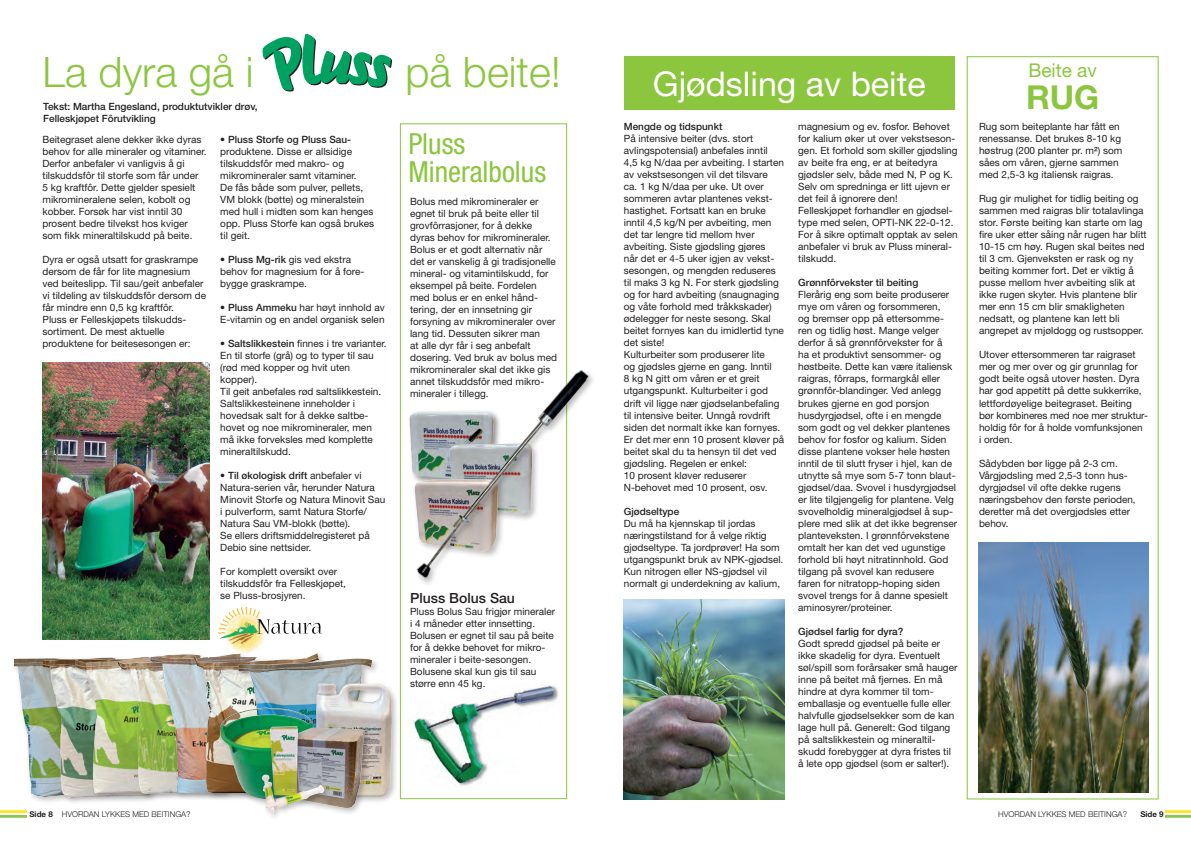
<style>
.page{position:relative;width:1191px;height:842px;background:#fff}
.page>*{position:absolute;margin:0;border:0;box-sizing:border-box;transform-origin:0 0}
.t1{font:300 42px "Helvetica Neue LT Pro";color:#8bc63e}
.t2{font:34px "Helvetica Neue LT Pro";color:#fff}
.t3{font:700 33px "Helvetica Neue LT Pro";color:#8bc63e}
.t4{font:condensed 29.1px/27.6px "Helvetica Neue LT Pro";color:#8bc63e}
.t5{font:19px "Helvetica Neue LT Pro";color:#8bc63e}
.t6{font:500 14px "Helvetica Neue LT Pro";color:#231f20}
.t7{font:10px/12px "Helvetica Neue LT Pro";color:#231f20}
.t8{font:500 10px/12px "Helvetica Neue LT Pro";color:#231f20}
.t9{font:300 8px "Helvetica Neue LT Pro";color:#231f20}
.t10{font:700 8px "Helvetica Neue LT Pro";color:#231f20}
.s1{font-weight:500}
.s2{font-weight:700}
</style>
<div class="page">
<div style="left:624px;top:56px;width:330px;height:54px;background:#8bc63e"></div>
<hr style="left:0;top:810px;width:26px;height:3px;background:#ffe722">
<hr style="left:0;top:815px;width:26px;height:3px;background:#8bc650">
<svg style="left:262px;top:34px;width:130px;height:58px"></svg>
<img style="left:43px;top:363px;width:166px;height:276px">
<img style="left:14px;top:658px;width:27px;height:139px">
<div style="left:41px;top:653px;width:141px;height:152px;background:#231f20;opacity:.3"></div>
<img style="left:44px;top:653px;width:138px;height:152px">
<img style="left:72px;top:653px;width:36px;height:142px">
<img style="left:108px;top:653px;width:84px;height:143px">
<div style="left:148px;top:655px;width:116px;height:146px;background:#231f20;opacity:.3"></div>
<img style="left:150px;top:658px;width:42px;height:135px">
<img style="left:192px;top:652px;width:129px;height:147px">
<img style="left:236px;top:657px;width:139px;height:44px">
<img style="left:212px;top:701px;width:81px;height:100px">
<img style="left:218px;top:607px;width:103px;height:45px">
<div style="left:966px;top:56px;width:192px;height:743px;background:#fff;border:1px solid #8bc63e"></div>
<img style="left:978px;top:542px;width:170px;height:251px">
<hr style="left:1165px;top:810px;width:26px;height:3px;background:#ffe722">
<hr style="left:1165px;top:815px;width:26px;height:3px;background:#8bc650">
<img style="left:624px;top:600px;width:160px;height:199px">
<div style="left:400px;top:123px;width:167px;height:676px;background:#fff;border:1px solid #8bc63e"></div>
<img style="left:399px;top:345px;width:194px;height:248px">
<img style="left:293px;top:679px;width:121px;height:121px">
<div style="left:286px;top:725px;width:86px;height:90px;background:#231f20;opacity:.3"></div>
<img style="left:332px;top:726px;width:34px;height:84px">
<div style="left:260px;top:724px;width:72px;height:97px;background:#231f20;opacity:.3"></div>
<img style="left:245px;top:724px;width:84px;height:91px">
<img style="left:408px;top:683px;width:151px;height:104px">
<h1 class="t1" style="left:43px;top:46px;width:212px">La dyra gå i</h1>
<h1 class="t1" style="left:405px;top:46px;width:157px">på beite!</h1>
<p class="t8" style="left:43px;top:100px;width:216px">Tekst: Martha Engesland, produktutvikler drøv,<br>Felleskjøpet Fôrutvikling</p>
<p class="t7" style="left:43px;top:134px;width:166px">Beitegraset alene dekker ikke dyras behov for alle mineraler og vitaminer.<br>Derfor anbefaler vi vanligvis å gi tilskuddsfôr til storfe som får under<br>5 kg kraftfôr. Dette gjelder spesielt mikromineralene selen, kobolt og kobber. Forsøk har vist inntil 30 prosent bedre tilvekst hos kviger som fikk mineraltilskudd på beite.</p>
<p class="t7" style="left:43px;top:254px;width:165px">Dyra er også utsatt for graskrampe dersom de får for lite magnesium ved beiteslipp. Til sau/geit anbefaler vi tildeling av tilskuddsfôr dersom de får mindre enn 0,5 kg kraftfôr.<br>Pluss er Felleskjøpets tilskudds&shy;sortiment. De mest aktuelle produktene for beitesesongen er:</p>
<p class="t7" style="left:220px;top:134px;width:155px">• <span class="s1">Pluss Storfe og Pluss Sau&shy;</span>produktene. Disse er allsidige tilskuddsfôr med makro- og mikromineraler samt vitaminer.<br>De fås både som pulver, pellets,<br>VM blokk (bøtte) og mineralstein med hull i midten som kan henges opp. Pluss Storfe kan også brukes til geit.</p>
<p class="t7" style="left:220px;top:254px;width:145px">• <span class="s1">Pluss Mg-rik</span> gis ved ekstra behov for magnesium for å fore&shy;bygge graskrampe.</p>
<p class="t7" style="left:220px;top:302px;width:166px">• <span class="s1">Pluss Ammeku</span> har høyt innhold av<br>E-vitamin og en andel organisk selen</p>
<p class="t7" style="left:220px;top:338px;width:168px">• <span class="s1">Saltslikkestein</span> finnes i tre varianter.<br>En til storfe (grå) og to typer til sau (rød med kopper og hvit uten kopper).<br>Til geit anbefales rød saltslikkestein.<br>Saltslikkesteinene inneholder i hovedsak salt for å dekke saltbe&shy;hovet og noe mikromineraler, men må ikke forveksles med komplette mineraltilskudd.</p>
<p class="t7" style="left:220px;top:470px;width:167px">• <span class="s1">Til økologisk drift</span> anbefaler vi Natura-serien vår, herunder Natura Minovit Storfe og Natura Minovit Sau i pulverform, samt Natura Storfe/ Natura Sau VM-blokk (bøtte).<br>Se ellers driftsmiddelregisteret på Debio sine nettsider.</p>
<p class="t7" style="left:220px;top:566px;width:127px">For komplett oversikt over tilskuddsfôr fra Felleskjøpet, se Pluss-brosjyren.</p>
<h3 class="t4" style="left:408px;top:130px;width:139px">Pluss<br>Mineralbolus</h3>
<p class="t7" style="left:410px;top:195px;width:148px">Bolus med mikromineraler er egnet til bruk på beite eller til grovfôrrasjoner, for å dekke dyras behov for mikromineraler.<br>Bolus er et godt alternativ når det er vanskelig å gi tradisjonelle mineral- og vitamintilskudd, for eksempel på beite. Fordelen med bolus er en enkel hånd&shy;tering, der en innsetning gir forsyning av mikromineraler over lang tid. Dessuten sikrer man<br>at alle dyr får i seg anbefalt dosering. Ved bruk av bolus med mikromineraler skal det ikke gis annet tilskuddsfôr med mikro&shy;mineraler i tillegg.</p>
<h3 class="t6" style="left:410px;top:589px;width:106px">Pluss Bolus Sau</h3>
<p class="t7" style="left:410px;top:605px;width:146px">Pluss Bolus Sau frigjør mineraler i 4 måneder etter innsetting.<br>Bolusen er egnet til sau på beite for å dekke behovet for mikro&shy;mineraler i beite-sesongen.<br>Bolusene skal kun gis til sau større enn 45 kg.</p>
<p class="t9" style="left:29px;top:810px;width:163px"><span class="s2">Side 8</span> HVORDAN LYKKES MED BEITINGA?</p>
<h2 class="t2" style="left:653px;top:63px;width:274px">Gjødsling av beite</h2>
<p class="t8" style="left:624px;top:121px;width:100px">Mengde og tidspunkt</p>
<p class="t7" style="left:624px;top:133px;width:162px">På intensive beiter (dvs. stort avlingspotensial) anbefales inntil<br>4,5 kg N/daa per avbeiting. I starten av vekstsesongen vil det tilsvare<br>ca. 1 kg N/daa per uke. Ut over sommeren avtar plantenes vekst&shy;hastighet. Fortsatt kan en bruke inntil 4,5 kg/N per avbeiting, men det tar lengre tid mellom hver avbeiting. Siste gjødsling gjøres<br>når det er 4-5 uker igjen av vekst&shy;sesongen, og mengden reduseres til maks 3 kg N. For sterk gjødsling og for hard avbeiting (snaugnaging og våte forhold med tråkkskader) ødelegger for neste sesong. Skal beitet fornyes kan du imidlertid tyne det siste!<br>Kulturbeiter som produserer lite<br>og gjødsles gjerne en gang. Inntil<br>8 kg N gitt om våren er et greit utgangspunkt. Kulturbeiter i god drift vil ligge nær gjødselanbefaling til intensive beiter. Unngå rovdrift siden det normalt ikke kan fornyes.<br>Er det mer enn 10 prosent kløver på beitet skal du ta hensyn til det ved gjødsling. Regelen er enkel:<br>10 prosent kløver reduserer<br>N-behovet med 10 prosent, osv.</p>
<p class="t8" style="left:624px;top:505px;width:57px">Gjødseltype</p>
<p class="t7" style="left:624px;top:517px;width:161px">Du må ha kjennskap til jordas næringstilstand for å velge riktig gjødseltype. Ta jordprøver! Ha som utgangspunkt bruk av NPK-gjødsel.<br>Kun nitrogen eller NS-gjødsel vil normalt gi underdekning av kalium,</p>
<p class="t7" style="left:798px;top:121px;width:161px">magnesium og ev. fosfor. Behovet for kalium øker ut over vekstseson&shy;gen. Et forhold som skiller gjødsling av beite fra eng, er at beitedyra gjødsler selv, både med N, P og K.<br>Selv om spredninga er litt ujevn er det feil å ignorere den!<br>Felleskjøpet forhandler en gjødsel&shy;type med selen, OPTI-NK 22-0-12.<br>For å sikre optimalt opptak av selen anbefaler vi bruk av Pluss mineral&shy;tilskudd.</p>
<p class="t8" style="left:798px;top:277px;width:122px">Grønnfôrvekster til beiting</p>
<p class="t7" style="left:798px;top:289px;width:160px">Flerårig eng som beite produserer mye om våren og forsommeren,<br>og bremser opp på ettersomme&shy;ren og tidlig høst. Mange velger derfor å så grønnfôrvekster for å<br>ha et produktivt sensommer- og høstbeite. Dette kan være italiensk raigras, fôrraps, formargkål eller grønnfôr-blandinger. Ved anlegg brukes gjerne en god porsjon husdyrgjødsel, ofte i en mengde som godt og vel dekker plantenes behov for fosfor og kalium. Siden disse plantene vokser hele høsten inntil de til slutt fryser i hjel, kan de utnytte så mye som 5-7 tonn blaut&shy;gjødsel/daa. Svovel i husdyrgjødsel er lite tilgjengelig for plantene. Velg svovelholdig mineralgjødsel å sup&shy;plere med slik at det ikke begrenser planteveksten. I grønnfôrvekstene omtalt her kan det ved ugunstige forhold bli høyt nitratinnhold. God tilgang på svovel kan redusere faren for nitratopp-hoping siden svovel trengs for å danne spesielt aminosyrer/proteiner.</p>
<p class="t8" style="left:798px;top:625px;width:107px">Gjødsel farlig for dyra?</p>
<p class="t7" style="left:798px;top:637px;width:161px">Godt spredd gjødsel på beite er ikke skadelig for dyra. Eventuelt søl/spill som forårsaker små hauger inne på beitet må fjernes. En må hindre at dyra kommer til tom&shy;emballasje og eventuelle fulle eller halvfulle gjødselsekker som de kan lage hull på. Generelt: God tilgang på saltslikkestein og mineraltil&shy;skudd forebygger at dyra fristes til å lete opp gjødsel (som er salter!).</p>
<h3 class="t5" style="left:1028px;top:59px;width:70px">Beite av</h3>
<h3 class="t3" style="left:1026px;top:76px;width:75px">RUG</h3>
<p class="t7" style="left:979px;top:121px;width:145px">Rug som beiteplante har fått en renessanse. Det brukes 8-10 kg høstrug (200 planter pr. m<span class="s1">²</span>) som såes om våren, gjerne sammen med 2,5-3 kg italiensk raigras.</p>
<p class="t7" style="left:979px;top:193px;width:169px">Rug gir mulighet for tidlig beiting og sammen med raigras blir totalavlinga stor. Første beiting kan starte om lag fire uker etter såing når rugen har blitt 10-15 cm høy. Rugen skal beites ned til 3 cm. Gjenveksten er rask og ny beiting kommer fort. Det er viktig å pusse mellom hver avbeiting slik at ikke rugen skyter. Hvis plantene blir mer enn 15 cm blir smakligheten nedsatt, og plantene kan lett bli angrepet av mjøldogg og rustsopper.</p>
<p class="t7" style="left:979px;top:349px;width:170px">Utover ettersommeren tar raigraset mer og mer over og gir grunnlag for godt beite også utover høsten. Dyra har god appetitt på dette sukkerrike, lettfordøyelige beitegraset. Beiting bør kombineres med noe mer struktur&shy;holdig fôr for å holde vomfunksjonen<br>i orden.</p>
<p class="t7" style="left:979px;top:457px;width:158px">Sådybden bør ligge på 2-3 cm.<br>Vårgjødsling med 2,5-3 tonn hus&shy;dyrgjødsel vil ofte dekke rugens næringsbehov den første perioden, deretter må det overgjødsles etter behov.</p>
<p class="t9" style="left:998px;top:809px;width:130px">HVORDAN LYKKES MED BEITINGA?</p>
<p class="t10" style="left:1140px;top:809px;width:25px">Side 9</p>
</div>
